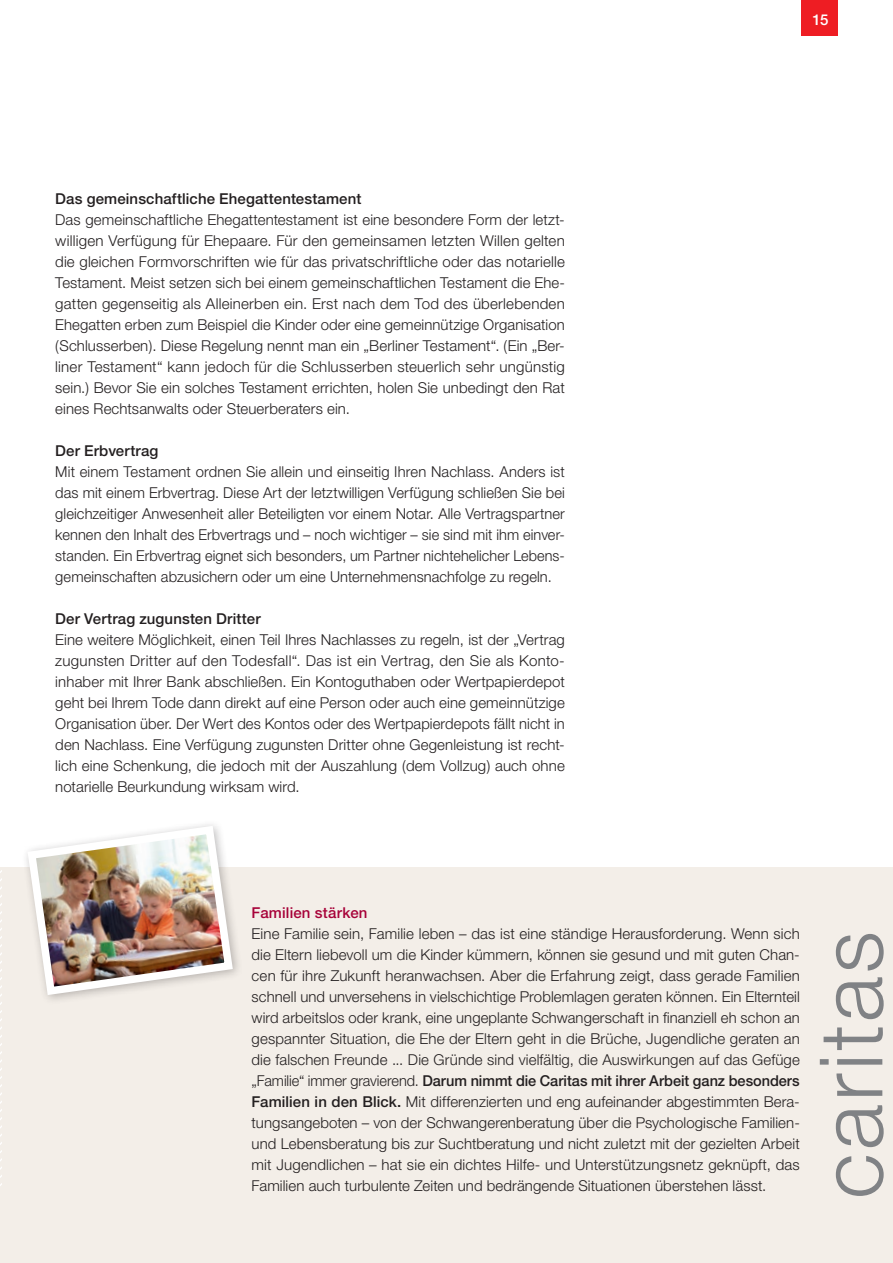
<style>
.page{position:relative;width:893px;height:1263px;background:#fff}
.page>*{position:absolute;margin:0;border:0;box-sizing:border-box;transform-origin:0 0}
.t1{font:300 87.6px "Helvetica Neue LT Std";letter-spacing:.04em;color:#808285}
.t2{font:300 15px/21px "Helvetica Neue CE";letter-spacing:.005em;color:#231f20;text-align:justify}
.t3{font:500 15px "Helvetica Neue";letter-spacing:.01em;color:#231f20}
.t4{font:500 15px "Helvetica Neue";letter-spacing:.015em;color:#a70239}
.t5{font:500 15px "Helvetica Neue";color:#fff}
.s1{font-weight:500}
</style>
<div class="page">
<div style="left:801px;top:0;width:37px;height:36px;background:#ee1d23"></div>
<div style="left:0;top:867px;width:893px;height:396px;background:#f3eee8"></div>
<div style="left:21px;top:819px;width:223px;height:186px;background:#231f20;opacity:.3"></div>
<img style="left:23px;top:821px;width:214px;height:178px">
<svg style="left:0;top:871px;width:1px;height:315px"></svg>
<p class="t3" style="left:55px;top:190px;width:308px">Das gemeinschaftliche Ehegattentestament</p>
<p class="t2" style="left:55px;top:209px;width:511px">Das gemeinschaftliche Ehegattentestament ist eine besondere Form der letzt&shy;willigen Verfügung für Ehepaare. Für den gemeinsamen letzten Willen gelten die gleichen Formvorschriften wie für das privatschriftliche oder das notarielle Testament. Meist setzen sich bei einem gemeinschaftlichen Testament die Ehe&shy;gatten gegenseitig als Alleinerben ein. Erst nach dem Tod des überlebenden Ehegatten erben zum Beispiel die Kinder oder eine gemeinnützige Organisation (Schlusserben). Diese Regelung nennt man ein „Berliner Testament“. (Ein „Ber&shy;liner Testament“ kann jedoch für die Schlusserben steuerlich sehr ungünstig sein.) Bevor Sie ein solches Testament errichten, holen Sie unbedingt den Rat eines Rechtsanwalts oder Steuerberaters ein.</p>
<p class="t3" style="left:55px;top:442px;width:105px">Der Erbvertrag</p>
<p class="t2" style="left:55px;top:461px;width:511px">Mit einem Testament ordnen Sie allein und einseitig Ihren Nachlass. Anders ist das mit einem Erbvertrag. Diese Art der letztwilligen Verfügung schließen Sie bei gleichzeitiger Anwesenheit aller Beteiligten vor einem Notar. Alle Vertragspartner kennen den Inhalt des Erbvertrags und – noch wichtiger – sie sind mit ihm einver&shy;standen. Ein Erbvertrag eignet sich besonders, um Partner nichtehelicher Lebens&shy;gemeinschaften abzusichern oder um eine Unternehmensnachfolge zu regeln.</p>
<p class="t3" style="left:55px;top:610px;width:207px">Der Vertrag zugunsten Dritter</p>
<p class="t2" style="left:55px;top:629px;width:511px">Eine weitere Möglichkeit, einen Teil Ihres Nachlasses zu regeln, ist der „Vertrag zugunsten Dritter auf den Todesfall“. Das ist ein Vertrag, den Sie als Konto&shy;inhaber mit Ihrer Bank abschließen. Ein Kontoguthaben oder Wertpapierdepot geht bei Ihrem Tode dann direkt auf eine Person oder auch eine gemeinnützige Organisation über. Der Wert des Kontos oder des Wertpapierdepots fällt nicht in den Nachlass. Eine Verfügung zugunsten Dritter ohne Gegenleistung ist recht&shy;lich eine Schenkung, die jedoch mit der Auszahlung (dem Vollzug) auch ohne notarielle Beurkundung wirksam wird.</p>
<p class="t5" style="left:812px;top:11px;width:17px">15</p>
<p class="t4" style="left:252px;top:904px;width:117px">Familien stärken</p>
<p class="t2" style="left:252px;top:923px;width:550px">Eine Familie sein, Familie leben – das ist eine ständige Herausforderung. Wenn sich die Eltern liebevoll um die Kinder kümmern, können sie gesund und mit guten Chan&shy;cen für ihre Zukunft heranwachsen. Aber die Erfahrung zeigt, dass gerade Familien schnell und unversehens in vielschichtige Problemlagen geraten können. Ein Elternteil wird arbeitslos oder krank, eine ungeplante Schwangerschaft in finanziell eh schon an gespannter Situation, die Ehe der Eltern geht in die Brüche, Jugendliche geraten an die falschen Freunde ... Die Gründe sind vielfältig, die Auswirkungen auf das Gefüge „Familie“ immer gravierend. <span class="s1">Darum nimmt die Caritas mit ihrer Arbeit ganz besonders Familien in den Blick.</span> Mit differenzierten und eng aufeinander abgestimmten Bera&shy;tungsangeboten – von der Schwangerenberatung über die Psychologische Familien&shy;und Lebensberatung bis zur Suchtberatung und nicht zuletzt mit der gezielten Arbeit mit Jugendlichen – hat sie ein dichtes Hilfe- und Unterstützungsnetz geknüpft, das Familien auch turbulente Zeiten und bedrängende Situationen überstehen lässt.</p>
<h1 class="t1" style="left:798px;top:1199px;width:269px;rotate:-90deg">caritas</h1>
</div>
